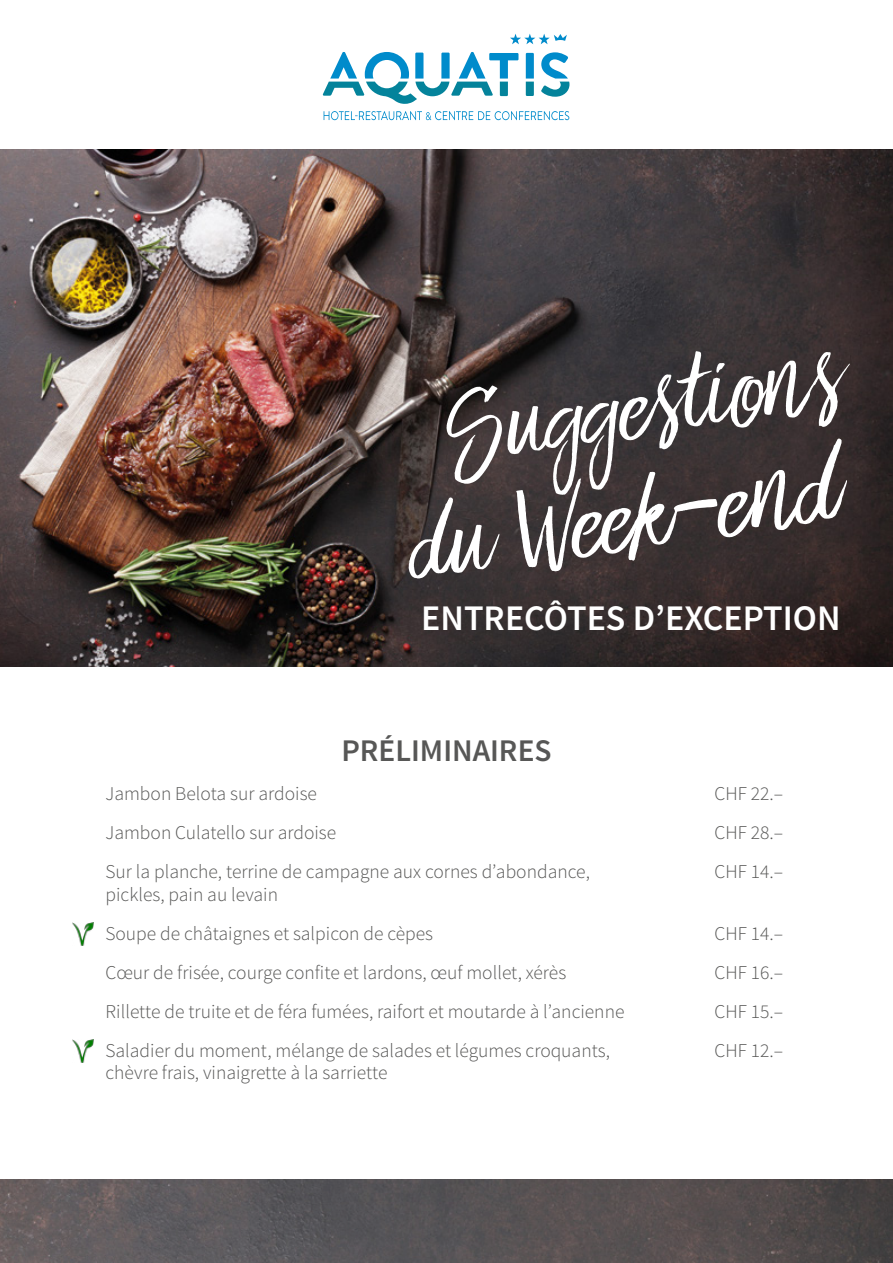
<style>
.page{position:relative;width:893px;height:1263px;background:#fff}
.page>*{position:absolute;margin:0;border:0;box-sizing:border-box;transform-origin:0 0}
.t1{font:115.95px "Bringshoot";color:#fff}
.t2{font:109.8px "Bringshoot";color:#fff}
.t3{font:600 36px "Source Sans Pro";color:#fff}
.t4{font:600 31.5px "Source Sans Pro";color:#575756}
.t5{font:300 19.5px/39px "Source Sans Pro";color:#575756}
.s1{font-size:109.8px}
</style>
<div class="page">
<svg style="left:324px;top:111px;width:245px;height:9px"></svg>
<svg style="left:510px;top:34px;width:57px;height:10px"></svg>
<svg style="left:526px;top:53px;width:8px;height:43px"></svg>
<svg style="left:541px;top:52px;width:28px;height:45px"></svg>
<svg style="left:323px;top:52px;width:195px;height:52px"></svg>
<img style="left:0;top:150px;width:893px;height:516px">
<img style="left:72px;top:1040px;width:22px;height:23px">
<img style="left:72px;top:922px;width:22px;height:23px">
<img style="left:0;top:1179px;width:893px;height:84px">
<h2 class="t2" style="left:441px;top:369px;width:401px;rotate:-8deg">Suggestions</h2>
<h1 class="t1" style="left:406px;top:479px;width:433px;rotate:-8deg"><span class="s1">du</span> Week-end</h1>
<h3 class="t3" style="left:421px;top:595px;width:421px">ENTRECÔTES D’EXCEPTION</h3>
<h3 class="t4" style="left:341px;top:731px;width:212px">PRÉLIMINAIRES</h3>
<p class="t5" style="left:106px;top:774px;width:213px">Jambon Belota sur ardoise</p>
<p class="t5" style="left:715px;top:774px;width:70px">CHF 22.–</p>
<p class="t5" style="left:106px;top:813px;width:232px">Jambon Culatello sur ardoise</p>
<p class="t5" style="left:715px;top:813px;width:70px">CHF 28.–</p>
<p class="t5" style="left:106px;top:852px;width:486px">Sur la planche, terrine de campagne aux cornes d’abondance,</p>
<p class="t5" style="left:715px;top:852px;width:70px">CHF 14.–</p>
<p class="t5" style="left:106px;top:875px;width:329px">pickles, pain au levain<br>Soupe de châtaignes et salpicon de cèpes</p>
<p class="t5" style="left:715px;top:914px;width:70px">CHF 14.–</p>
<p class="t5" style="left:106px;top:953px;width:462px">Cœur de frisée, courge confite et lardons, œuf mollet, xérès</p>
<p class="t5" style="left:715px;top:953px;width:70px">CHF 16.–</p>
<p class="t5" style="left:106px;top:992px;width:520px">Rillette de truite et de féra fumées, raifort et moutarde à l’ancienne</p>
<p class="t5" style="left:715px;top:992px;width:70px">CHF 15.–</p>
<p class="t5" style="left:106px;top:1031px;width:506px">Saladier du moment, mélange de salades et légumes croquants,</p>
<p class="t5" style="left:715px;top:1031px;width:70px">CHF 12.–</p>
<p class="t5" style="left:106px;top:1053px;width:283px">chèvre frais, vinaigrette à la sarriette</p>
</div>
